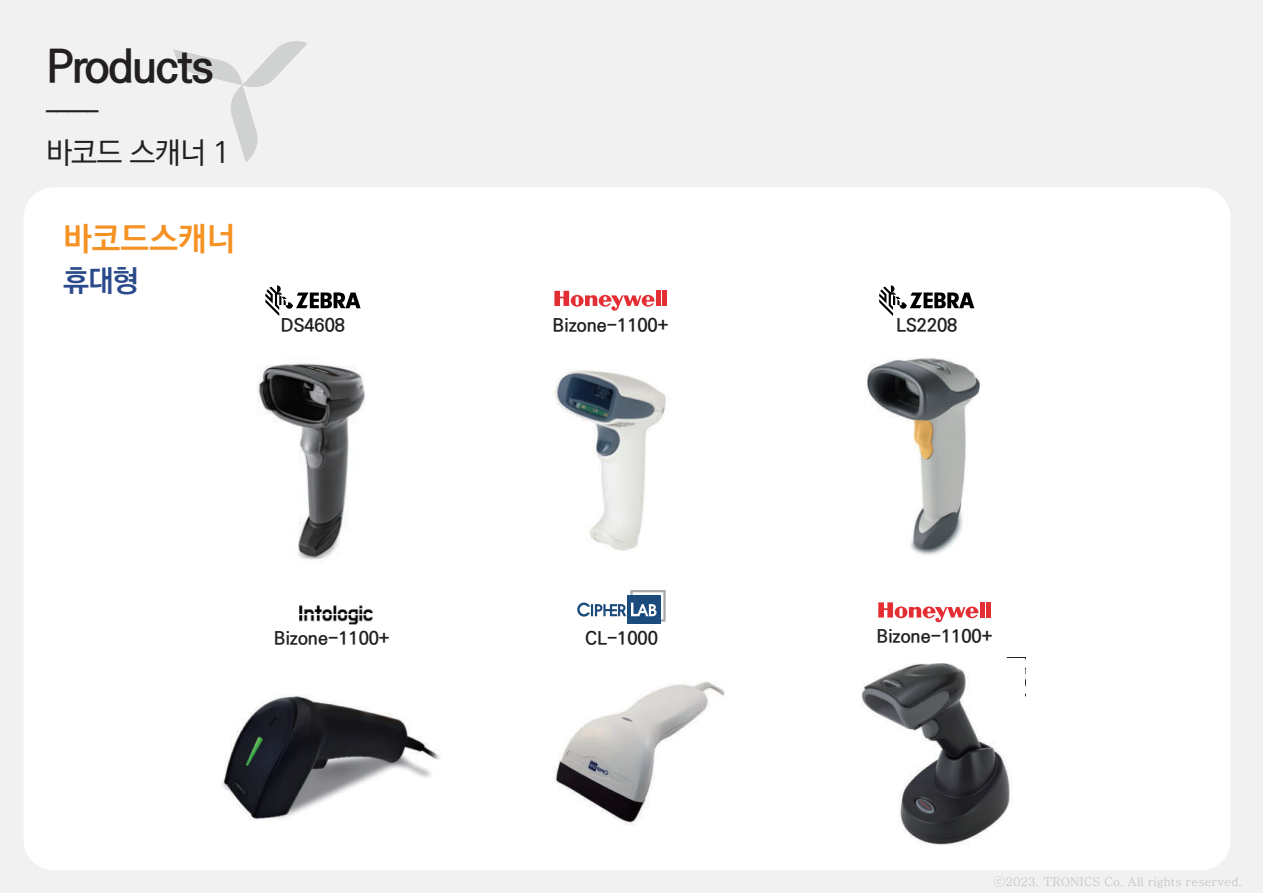
<style>
.page{position:relative;width:1263px;height:893px;background:#f0f1f0}
.page>*{position:absolute;margin:0;border:0;box-sizing:border-box;transform-origin:0 0}
.t1{font:700 45px "Ko Pub World Dotum";letter-spacing:-.03em;color:#231f20}
.t2{font:700 33px "Ko Pub World Dotum";color:#f59223}
.t3{font:500 30px "Ko Pub World Dotum";letter-spacing:-.03em;color:#231f20}
.t4{font:700 30px "Ko Pub World Dotum";color:#2b4a8b}
.t5{font:700 22.5px "Ko Pub World Dotum";color:#231f20}
.t6{font:700 18px "Ko Pub World Dotum";color:#231f20}
.t7{font:500 12px "Adobe Myungjo Std";color:#bbbebe}
</style>
<div class="page">
<svg style="left:174px;top:41px;width:133px;height:121px"></svg>
<div style="left:24px;top:187px;width:1206px;height:683px;background:#fff;border-radius:30px"></div>
<img style="left:257px;top:363px;width:108px;height:198px">
<img style="left:867px;top:358px;width:113px;height:198px">
<img style="left:222px;top:696px;width:219px;height:124px">
<img style="left:299px;top:605px;width:74px;height:20px">
<img style="left:554px;top:682px;width:170px;height:143px">
<img style="left:555px;top:370px;width:111px;height:181px">
<img style="left:861px;top:663px;width:149px;height:182px">
<div style="left:989px;top:658px;width:36px;height:68px;background:#fff"></div>
<hr style="left:656px;top:291px;width:4px;height:15px;background:#e32e34">
<div style="left:662px;top:291px;width:5px;height:15px;background:#e32e34"></div>
<svg style="left:554px;top:291px;width:100px;height:20px"></svg>
<hr style="left:980px;top:602px;width:4px;height:15px;background:#e32e34">
<hr style="left:986px;top:602px;width:4px;height:15px;background:#e32e34">
<svg style="left:878px;top:602px;width:100px;height:20px"></svg>
<svg style="left:265px;top:285px;width:96px;height:31px"></svg>
<svg style="left:879px;top:285px;width:95px;height:31px"></svg>
<div style="left:627px;top:595px;width:33px;height:29px;background:#1c4b7d"></div>
<svg style="left:577px;top:590px;width:89px;height:32px"></svg>
<h1 class="t1" style="left:46px;top:45px;width:170px">Products</h1>
<p class="t5" style="left:46px;top:90px;width:54px">_____</p>
<h3 class="t3" style="left:46px;top:131px;width:186px">바코드 스캐너 1</h3>
<h2 class="t2" style="left:63px;top:214px;width:174px">바코드스캐너</h2>
<h3 class="t4" style="left:63px;top:259px;width:77px">휴대형</h3>
<p class="t6" style="left:281px;top:316px;width:66px">DS4608</p>
<p class="t6" style="left:553px;top:316px;width:117px">Bizone-1100+</p>
<p class="t6" style="left:274px;top:630px;width:117px">Bizone-1100+</p>
<p class="t6" style="left:585px;top:630px;width:74px">CL-1000</p>
<p class="t6" style="left:896px;top:316px;width:63px">LS2208</p>
<p class="t6" style="left:876px;top:628px;width:117px">Bizone-1100+</p>
<p class="t7" style="left:993px;top:875px;width:250px">ⓒ2023. TRONICS Co. All rights reserved.</p>
</div>
